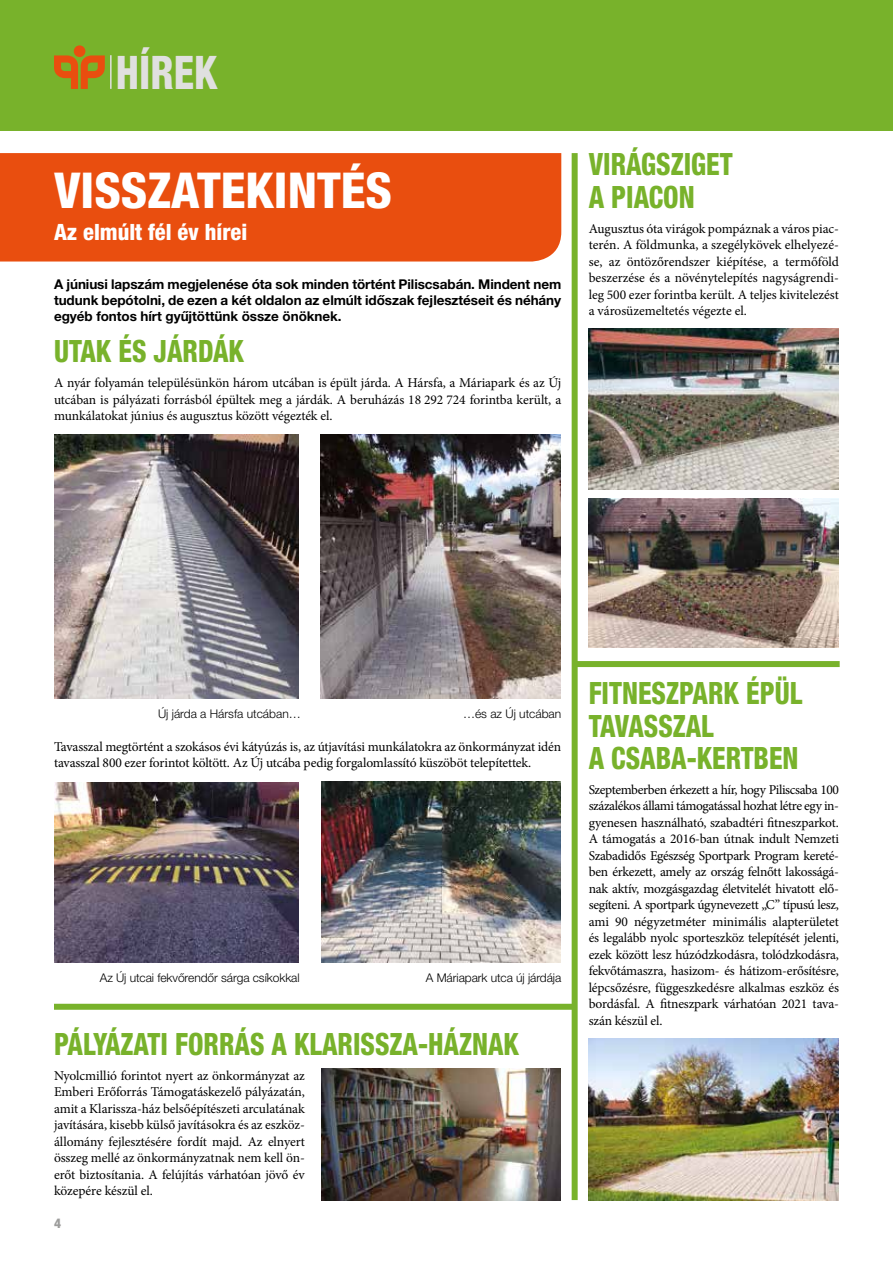
<style>
.page{position:relative;width:893px;height:1263px;background:#fff}
.page>*{position:absolute;margin:0;border:0;box-sizing:border-box;transform-origin:0 0}
.t1{font:800 condensed 49.5px "Helvetica Neue LT Pro";color:#fff}
.t2{font:800 condensed 46.35px "Helvetica Neue LT Pro";color:#e0e0df;scale:.88 1}
.t3{font:800 condensed 30.75px/32.4px "Helvetica Neue LT Pro";color:#78b22b;scale:.88 1}
.t4{font:800 condensed 22.5px "Helvetica Neue LT Pro";color:#fff}
.t5{font:13.5px/16.5px "Minion Pro";letter-spacing:-.01em;color:#000;text-align:justify}
.t6{font:700 13.5px/16.2px "Helvetica Neue LT Pro";letter-spacing:-.005em;color:#000;text-align:justify}
.t7{font:800 condensed 13.5px "Helvetica Neue LT Pro";color:#9d9d9c}
.t8{font:300 12px "Helvetica Neue LT Pro";letter-spacing:-.005em;color:#000}
</style>
<div class="page">
<div style="left:0;top:0;width:893px;height:131px;background:#78b22b"></div>
<div style="left:0;top:153px;width:561px;height:108px;background:#e94e0f"></div>
<img style="left:321px;top:435px;width:239px;height:263px">
<img style="left:321px;top:782px;width:239px;height:180px">
<img style="left:54px;top:782px;width:245px;height:180px">
<img style="left:54px;top:435px;width:245px;height:263px">
<img style="left:589px;top:328px;width:250px;height:162px">
<img style="left:322px;top:1068px;width:238px;height:132px">
<img style="left:589px;top:1038px;width:250px;height:162px">
<img style="left:589px;top:499px;width:250px;height:149px">
<div style="left:572px;top:153px;width:6px;height:1047px;background:#78b22b"></div>
<div style="left:54px;top:1004px;width:521px;height:6px;background:#78b22b"></div>
<div style="left:576px;top:661px;width:264px;height:6px;background:#78b22b"></div>
<hr style="left:110px;top:55px;width:2px;height:34px;background:#e0e0df">
<div style="left:74px;top:45px;width:11px;height:12px;background:#e94e0f;border-radius:50%"></div>
<svg style="left:54px;top:55px;width:51px;height:34px"></svg>
<h2 class="t2" style="left:116px;top:43px;width:117px">HÍREK</h2>
<h1 class="t1" style="left:54px;top:160px;width:340px">VISSZATEKINTÉS</h1>
<h3 class="t4" style="left:54px;top:218px;width:195px">Az elmúlt fél év hírei</h3>
<p class="t6" style="left:54px;top:276px;width:509px">A júniusi lapszám megjelenése óta sok minden történt Piliscsabán. Mindent nem tudunk bepótolni, de ezen a két oldalon az elmúlt időszak fejlesztéseit és néhány egyéb fontos hírt gyűjtöttünk össze önöknek.</p>
<h3 class="t3" style="left:54px;top:335px;width:217px">UTAK ÉS JÁRDÁK</h3>
<p class="t5" style="left:54px;top:375px;width:509px">A nyár folyamán településünkön három utcában is épült járda. A Hársfa, a Máriapark és az Új utcában is pályázati forrásból épültek meg a járdák. A beruházás 18 292 724 forintba került, a munkálatokat június és augusztus között végezték el.</p>
<h3 class="t3" style="left:589px;top:148px;width:165px">VIRÁGSZIGET<br>A PIACON</h3>
<p class="t5" style="left:589px;top:220px;width:252px">Augusztus óta virágok pompáznak a város piac&shy;terén. A földmunka, a szegélykövek elhelyezé&shy;se, az öntözőrendszer kiépítése, a termőföld beszerzése és a növénytelepítés nagyságrendi&shy;leg 500 ezer forintba került. A teljes kivitelezést a városüzemeltetés végezte el.</p>
<p class="t8" style="left:158px;top:706px;width:144px">Új járda a Hársfa utcában…</p>
<p class="t8" style="left:463px;top:706px;width:100px">…és az Új utcában</p>
<p class="t5" style="left:54px;top:738px;width:509px">Tavasszal megtörtént a szokásos évi kátyúzás is, az útjavítási munkálatokra az önkormányzat idén tavasszal 800 ezer forintot költött. Az Új utcába pedig forgalomlassító küszöböt telepítettek.</p>
<p class="t8" style="left:100px;top:970px;width:201px">Az Új utcai fekvőrendőr sárga csíkokkal</p>
<p class="t8" style="left:426px;top:970px;width:137px">A Máriapark utca új járdája</p>
<h3 class="t3" style="left:54px;top:1027px;width:530px">PÁLYÁZATI FORRÁS A KLARISSZA-HÁZNAK</h3>
<p class="t5" style="left:54px;top:1067px;width:252px">Nyolcmillió forintot nyert az önkormányzat az Emberi Erőforrás Támogatáskezelő pályázatán, amit a Klarissza-ház belsőépítészeti arculatának javítására, kisebb külső javításokra és az eszköz&shy;állomány fejlesztésére fordít majd. Az elnyert összeg mellé az önkormányzatnak nem kell ön&shy;erőt biztosítania. A felújítás várhatóan jövő év közepére készül el.</p>
<p class="t7" style="left:54px;top:1214px;width:9px">4</p>
<h3 class="t3" style="left:589px;top:676px;width:244px">FITNESZPARK ÉPÜL<br>TAVASSZAL<br>A CSABA-KERTBEN</h3>
<p class="t5" style="left:589px;top:781px;width:252px">Szeptemberben érkezett a hír, hogy Piliscsaba 100 százalékos állami támogatással hozhat létre egy in&shy;gyenesen használható, szabadtéri fitneszparkot.<br>A támogatás a 2016-ban útnak indult Nemzeti Szabadidős Egészség Sportpark Program kereté&shy;ben érkezett, amely az ország felnőtt lakosságá&shy;nak aktív, mozgásgazdag életvitelét hivatott elő&shy;segíteni. A sportpark úgynevezett „C” típusú lesz, ami 90 négyzetméter minimális alapterületet és legalább nyolc sporteszköz telepítését jelenti, ezek között lesz húzódzkodásra, tolódzkodásra, fekvőtámaszra, hasizom- és hátizom-erősítésre, lépcsőzésre, függeszkedésre alkalmas eszköz és bordásfal. A fitneszpark várhatóan 2021 tava&shy;szán készül el.</p>
</div>
